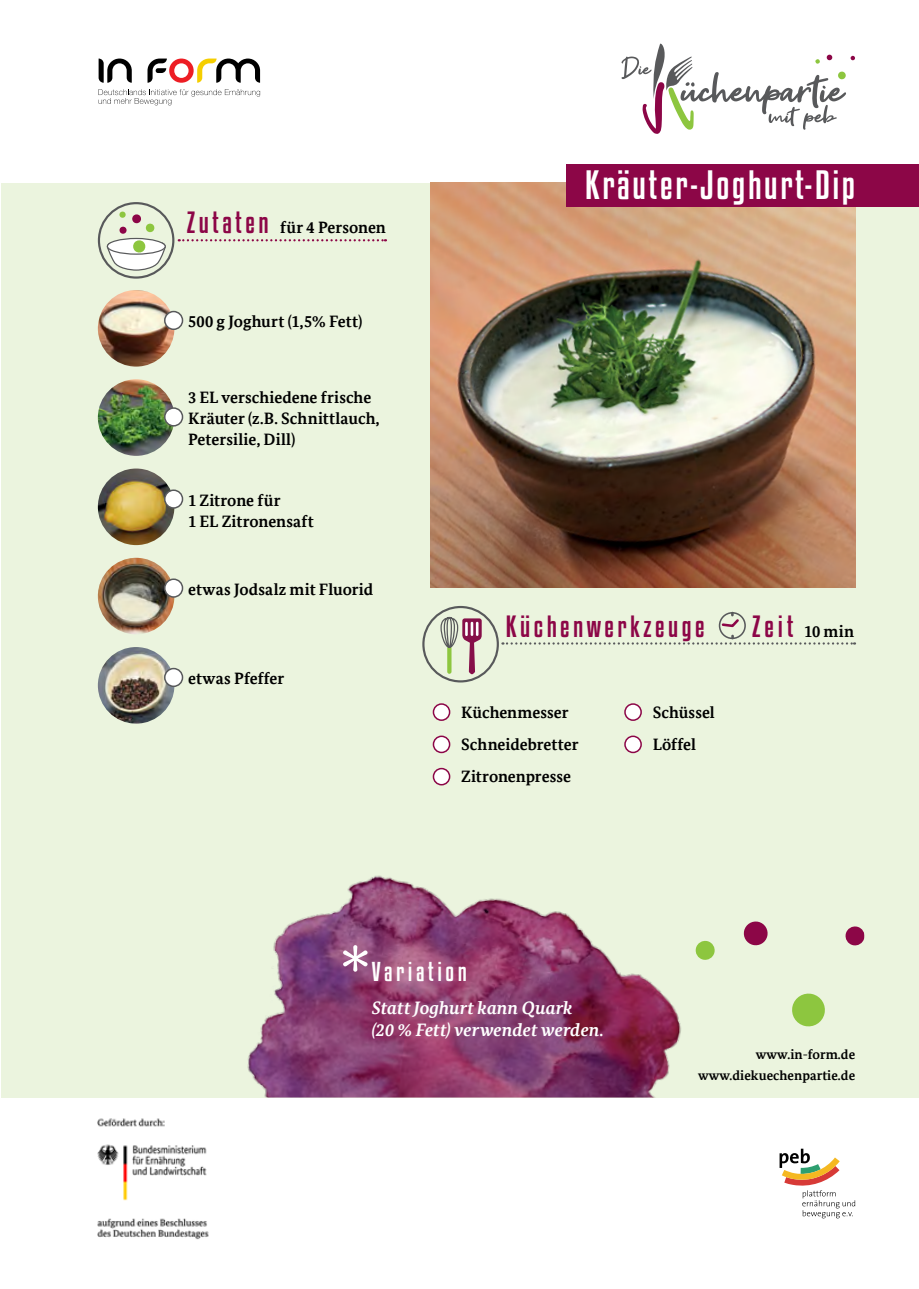
<style>
.page{position:relative;width:919px;height:1289px;background:#fff}
.page>*{position:absolute;margin:0;border:0;box-sizing:border-box;transform-origin:0 0}
.t1{font:84.3px "Gotham Rounded";color:#fff}
.t2{font:36px "Kenyan Coffee Rg";letter-spacing:.075em;color:#fff}
.t3{font:27px "Kenyan Coffee Rg";letter-spacing:.13em;color:#8c0647}
.t4{font:24px "Kenyan Coffee Rg";letter-spacing:.15em;color:#fff}
.t5{font:italic 700 18px/22.5px "Bundes Serif Office";color:#fff}
.t6{font:700 16.5px/21px "Bundes Serif Office";letter-spacing:.005em;color:#000}
.t7{font:700 13.5px "Bundes Serif Office";letter-spacing:.005em;color:#000}
.s1{font-family:"Kenyan Coffee Rg";font-weight:400;font-size:27px;color:#8c0647}
</style>
<div class="page">
<div style="left:1px;top:183px;width:917px;height:914px;background:#ebf4de"></div>
<img style="left:247px;top:875px;width:423px;height:222px">
<svg style="left:147px;top:59px;width:113px;height:24px"></svg>
<svg style="left:99px;top:59px;width:33px;height:24px"></svg>
<svg style="left:98px;top:89px;width:162px;height:16px"></svg>
<svg style="left:779px;top:1148px;width:76px;height:70px"></svg>
<svg style="left:621px;top:44px;width:234px;height:90px"></svg>
<img style="left:431px;top:183px;width:424px;height:404px">
<div style="left:433px;top:704px;width:16px;height:16px;background:#fff;border-radius:50%"></div>
<div style="left:432px;top:703px;width:18px;height:18px;border:2px solid #8c0647;border-radius:50%"></div>
<div style="left:433px;top:736px;width:16px;height:16px;background:#fff;border-radius:50%"></div>
<div style="left:432px;top:735px;width:18px;height:18px;border:2px solid #8c0647;border-radius:50%"></div>
<div style="left:433px;top:768px;width:16px;height:16px;background:#fff;border-radius:50%"></div>
<div style="left:432px;top:767px;width:18px;height:18px;border:2px solid #8c0647;border-radius:50%"></div>
<img style="left:98px;top:290px;width:76px;height:76px;border-radius:38px">
<img style="left:98px;top:558px;width:76px;height:76px;border-radius:38px">
<img style="left:98px;top:647px;width:76px;height:76px;border-radius:38px">
<div style="left:625px;top:704px;width:16px;height:16px;background:#fff;border-radius:50%"></div>
<div style="left:624px;top:703px;width:17px;height:18px;border:2px solid #8c0647;border-radius:50%"></div>
<div style="left:625px;top:736px;width:16px;height:16px;background:#fff;border-radius:50%"></div>
<div style="left:624px;top:735px;width:17px;height:18px;border:2px solid #8c0647;border-radius:50%"></div>
<svg style="left:743px;top:921px;width:25px;height:25px"></svg>
<svg style="left:792px;top:993px;width:33px;height:34px"></svg>
<svg style="left:695px;top:940px;width:20px;height:20px"></svg>
<svg style="left:845px;top:926px;width:19px;height:20px"></svg>
<svg style="left:598px;top:995px;width:83px;height:62px;background:#8d3256"></svg>
<div style="left:165px;top:311px;width:17px;height:18px;background:#fff;border-radius:50%"></div>
<div style="left:164px;top:311px;width:19px;height:19px;border:2px solid #58595b;border-radius:50%"></div>
<div style="left:165px;top:579px;width:17px;height:18px;background:#fff;border-radius:50%"></div>
<div style="left:164px;top:578px;width:19px;height:19px;border:2px solid #58595b;border-radius:50%"></div>
<div style="left:165px;top:668px;width:17px;height:18px;background:#fff;border-radius:50%"></div>
<div style="left:164px;top:667px;width:19px;height:20px;border:2px solid #58595b;border-radius:50%"></div>
<svg style="left:179px;top:239px;width:207px;height:2px"></svg>
<div style="left:718px;top:612px;width:27px;height:27px;border:2px solid #58595b;border-radius:50%"></div>
<svg style="left:720px;top:613px;width:21px;height:15px"></svg>
<svg style="left:502px;top:636px;width:353px;height:8px"></svg>
<div style="left:567px;top:164px;width:351px;height:43px;background:#8c0647"></div>
<div style="left:98px;top:202px;width:76px;height:77px;border:2px solid #58595b;border-radius:50%"></div>
<svg style="left:119px;top:211px;width:36px;height:23px"></svg>
<div style="left:107px;top:238px;width:58px;height:16px;background:#818480;border-radius:50%"></div>
<div style="left:107px;top:238px;width:59px;height:17px;border:1px solid #58595b;border-radius:50%"></div>
<svg style="left:106px;top:240px;width:60px;height:31px"></svg>
<div style="left:422px;top:606px;width:77px;height:76px;border:2px solid #58595b;border-radius:50%"></div>
<svg style="left:440px;top:616px;width:41px;height:58px"></svg>
<img style="left:98px;top:468px;width:76px;height:77px;border-radius:38px">
<img style="left:98px;top:379px;width:76px;height:77px;border-radius:38px">
<div style="left:165px;top:408px;width:17px;height:18px;background:#fff;border-radius:50%"></div>
<div style="left:164px;top:407px;width:19px;height:19px;border:2px solid #58595b;border-radius:50%"></div>
<div style="left:165px;top:490px;width:17px;height:18px;background:#fff;border-radius:50%"></div>
<div style="left:164px;top:489px;width:19px;height:19px;border:2px solid #58595b;border-radius:50%"></div>
<img style="left:98px;top:1118px;width:111px;height:122px">
<p class="t6" style="left:187px;top:216px;width:200px"><span class="s1">Zutaten</span> für 4 Personen</p>
<p class="t6" style="left:188px;top:311px;width:176px">500 g Joghurt (1,5% Fett)</p>
<p class="t6" style="left:188px;top:386px;width:193px">3 EL verschiedene frische<br>Kräuter (z.B. Schnittlauch,<br>Petersilie, Dill)</p>
<p class="t6" style="left:188px;top:489px;width:127px">1 Zitrone für<br>1 EL Zitronensaft</p>
<p class="t6" style="left:188px;top:578px;width:187px">etwas Jodsalz mit Fluorid</p>
<p class="t6" style="left:188px;top:668px;width:98px">etwas Pfeffer</p>
<p class="t2" style="left:585px;top:160px;width:271px">Kräuter-Joghurt-Dip</p>
<p class="t3" style="left:506px;top:607px;width:200px">Küchenwerkzeuge</p>
<p class="t6" style="left:461px;top:701px;width:109px">Küchenmesser</p>
<p class="t6" style="left:461px;top:734px;width:119px">Schneidebretter</p>
<p class="t6" style="left:461px;top:766px;width:111px">Zitronenpresse</p>
<p class="t6" style="left:652px;top:701px;width:64px">Schüssel</p>
<p class="t6" style="left:652px;top:734px;width:45px">Löffel</p>
<p class="t6" style="left:752px;top:620px;width:103px"><span class="s1">Zeit</span> 10 min</p>
<p class="t1" style="left:337px;top:917px;width:38px">*</p>
<p class="t4" style="left:372px;top:955px;width:96px">Variation</p>
<p class="t5" style="left:372px;top:996px;width:233px">Statt Joghurt kann Quark<br>(20 % Fett) verwendet werden.</p>
<p class="t7" style="left:755px;top:1045px;width:101px">www.in-form.de</p>
<p class="t7" style="left:698px;top:1066px;width:159px">www.diekuechenpartie.de</p>
</div>
